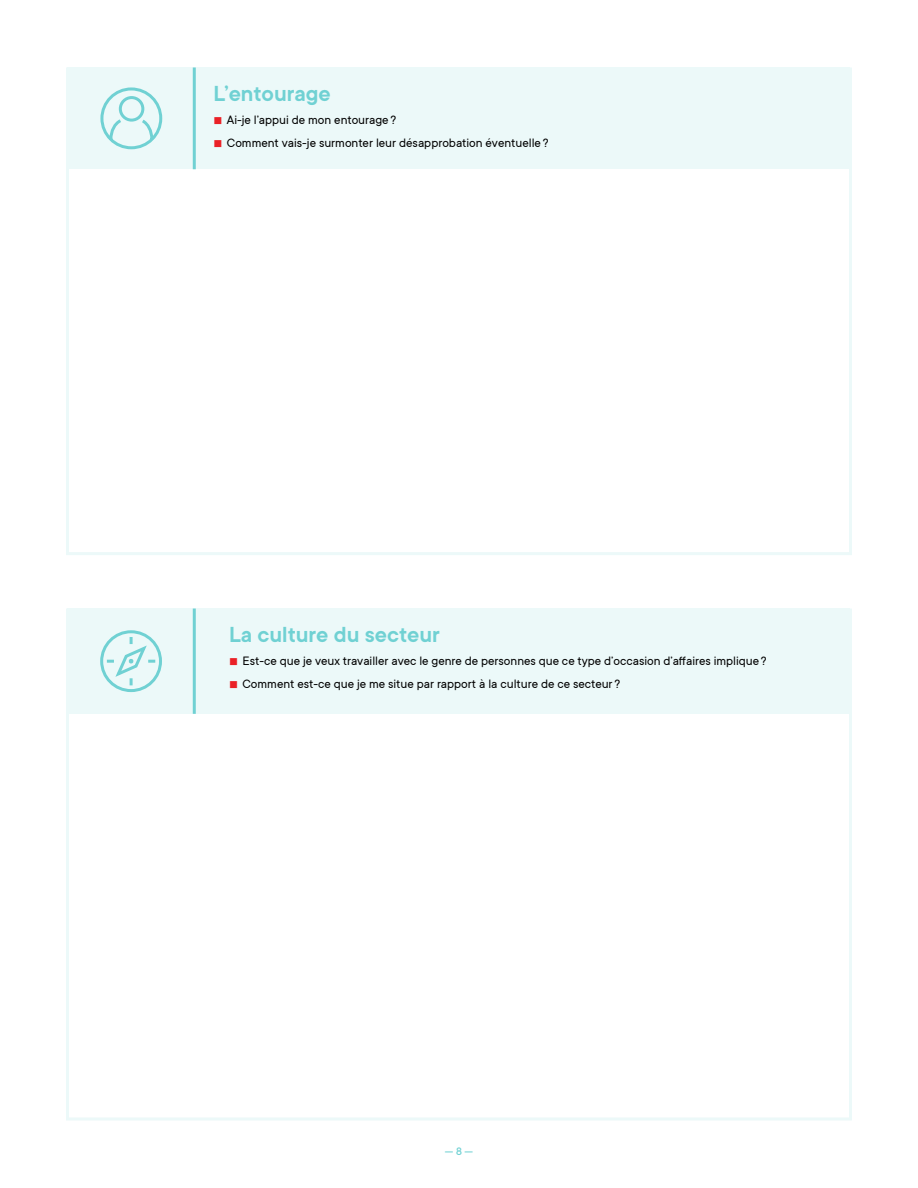
<style>
.page{position:relative;width:918px;height:1188px;background:#fff}
.page>*{position:absolute;margin:0;border:0;box-sizing:border-box;transform-origin:0 0}
.t1{font:600 24px "TT Commons";color:#70d1d3}
.t2{font:13.5px/23px "TT Commons";color:#000}
.t3{font:500 12px "TT Commons";color:#70d1d3}
</style>
<div class="page">
<div style="left:68px;top:68px;width:782px;height:101px;background:#ecf9f9"></div>
<hr style="left:193px;top:68px;width:3px;height:101px;background:#70d1d3">
<svg style="left:100px;top:87px;width:63px;height:63px"></svg>
<div style="left:68px;top:609px;width:782px;height:105px;background:#ecf9f9"></div>
<hr style="left:193px;top:609px;width:3px;height:105px;background:#70d1d3">
<svg style="left:100px;top:630px;width:62px;height:62px"></svg>
<h1 class="t1" style="left:213px;top:81px;width:119px">L’entourage</h1>
<p class="t2" style="left:227px;top:109px;width:323px">Ai-je l’appui de mon entourage ?<br>Comment vais-je surmonter leur désapprobation éventuelle ?</p>
<h1 class="t1" style="left:229px;top:622px;width:212px">La culture du secteur</h1>
<p class="t2" style="left:243px;top:650px;width:526px">Est-ce que je veux travailler avec le genre de personnes que ce type d’occasion d’affaires implique ?<br>Comment est-ce que je me situe par rapport à la culture de ce secteur ?</p>
<p class="t3" style="left:445px;top:1145px;width:30px">— 8 —</p>
</div>
